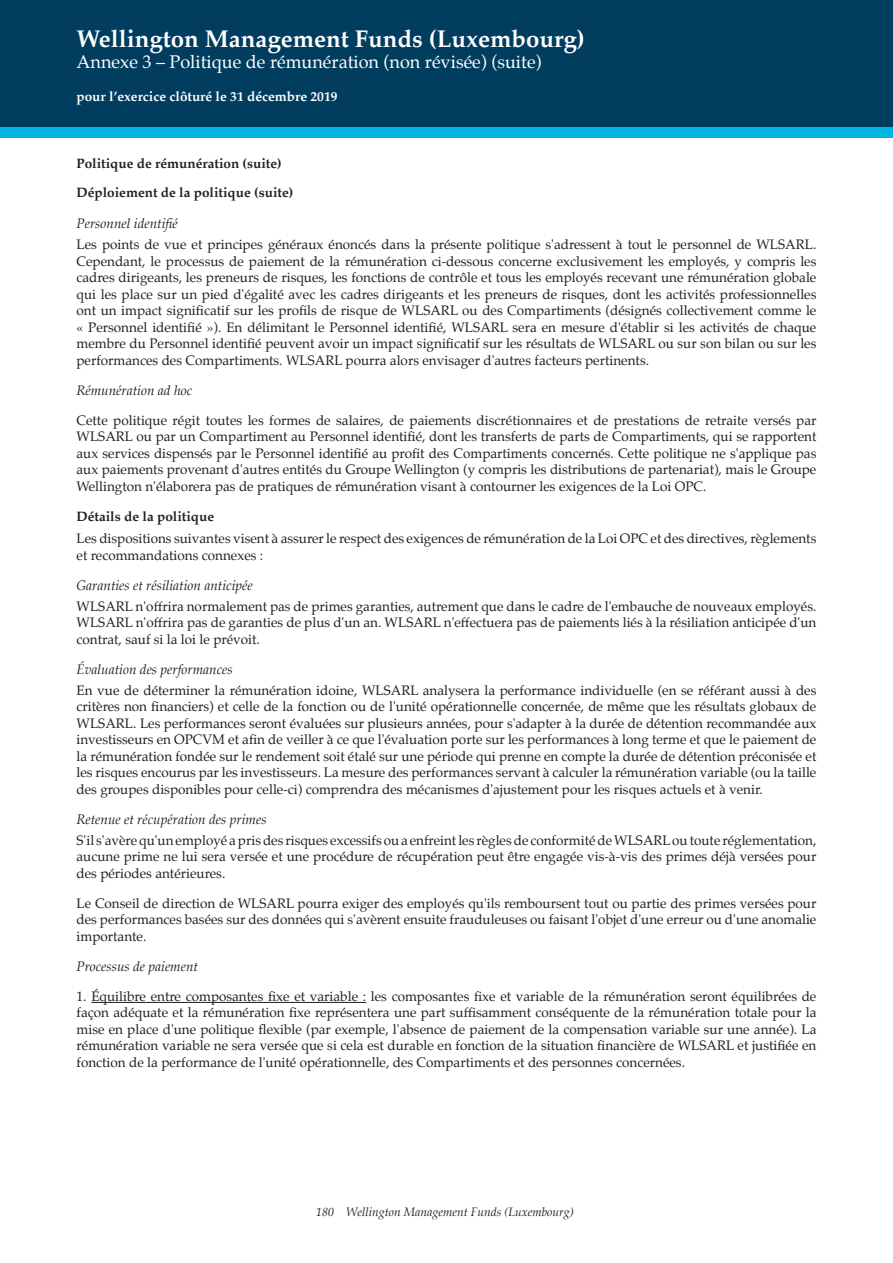
<style>
.page{position:relative;width:893px;height:1263px;background:#fff}
.page>*{position:absolute;margin:0;border:0;box-sizing:border-box;transform-origin:0 0}
.t1{font:700 24px "Palatino";color:#fff}
.t2{font:18px "Palatino";color:#fff}
.t3{font:13.5px/16.5px "Palatino";color:#231f20;text-align:justify}
.t4{font:italic 13.5px "Palatino";color:#231f20}
.t5{font:700 13.5px/28.5px "Palatino";color:#231f20}
.t6{font:700 13.5px "Palatino";color:#fff}
.t7{font:italic 12px "Palatino";color:#231f20}
</style>
<div class="page">
<div style="left:0;top:0;width:893px;height:128px;background:#003d5f"></div>
<div style="left:0;top:128px;width:893px;height:10px;background:#00b5e3"></div>
<hr style="left:91px;top:1002px;width:275px;height:1px;background:#231f20">
<h1 class="t1" style="left:77px;top:18px;width:510px">Wellington Management Funds (Luxembourg)</h1>
<h2 class="t2" style="left:77px;top:47px;width:467px">Annexe 3 – Politique de rémunération (non révisée) (suite)</h2>
<p class="t6" style="left:77px;top:85px;width:262px">pour l’exercice clôturé le 31 décembre 2019</p>
<p class="t5" style="left:77px;top:149px;width:218px">Politique de rémunération (suite)<br>Déploiement de la politique (suite)</p>
<p class="t4" style="left:77px;top:212px;width:103px">Personnel identifié</p>
<p class="t3" style="left:77px;top:237px;width:741px">Les points de vue et principes généraux énoncés dans la présente politique s'adressent à tout le personnel de WLSARL.<br>Cependant, le processus de paiement de la rémunération ci-dessous concerne exclusivement les employés, y compris les cadres dirigeants, les preneurs de risques, les fonctions de contrôle et tous les employés recevant une rémunération globale qui les place sur un pied d'égalité avec les cadres dirigeants et les preneurs de risques, dont les activités professionnelles ont un impact significatif sur les profils de risque de WLSARL ou des Compartiments (désignés collectivement comme le « Personnel identifié »). En délimitant le Personnel identifié, WLSARL sera en mesure d'établir si les activités de chaque membre du Personnel identifié peuvent avoir un impact significatif sur les résultats de WLSARL ou sur son bilan ou sur les performances des Compartiments. WLSARL pourra alors envisager d'autres facteurs pertinents.</p>
<p class="t4" style="left:77px;top:379px;width:117px">Rémunération ad hoc</p>
<p class="t3" style="left:77px;top:412px;width:741px">Cette politique régit toutes les formes de salaires, de paiements discrétionnaires et de prestations de retraite versés par WLSARL ou par un Compartiment au Personnel identifié, dont les transferts de parts de Compartiments, qui se rapportent aux services dispensés par le Personnel identifié au profit des Compartiments concernés. Cette politique ne s'applique pas aux paiements provenant d'autres entités du Groupe Wellington (y compris les distributions de partenariat), mais le Groupe Wellington n'élaborera pas de pratiques de rémunération visant à contourner les exigences de la Loi OPC.</p>
<p class="t5" style="left:77px;top:502px;width:139px">Détails de la politique</p>
<p class="t3" style="left:77px;top:530px;width:741px">Les dispositions suivantes visent à assurer le respect des exigences de rémunération de la Loi OPC et des directives, règlements et recommandations connexes :</p>
<p class="t4" style="left:77px;top:574px;width:178px">Garanties et résiliation anticipée</p>
<p class="t3" style="left:77px;top:598px;width:741px">WLSARL n'offrira normalement pas de primes garanties, autrement que dans le cadre de l'embauche de nouveaux employés.<br>WLSARL n'offrira pas de garanties de plus d'un an. WLSARL n'effectuera pas de paiements liés à la résiliation anticipée d'un contrat, sauf si la loi le prévoit.</p>
<p class="t4" style="left:77px;top:658px;width:158px">Évaluation des performances</p>
<p class="t3" style="left:77px;top:682px;width:741px">En vue de déterminer la rémunération idoine, WLSARL analysera la performance individuelle (en se référant aussi à des critères non financiers) et celle de la fonction ou de l'unité opérationnelle concernée, de même que les résultats globaux de WLSARL. Les performances seront évaluées sur plusieurs années, pour s'adapter à la durée de détention recommandée aux investisseurs en OPCVM et afin de veiller à ce que l'évaluation porte sur les performances à long terme et que le paiement de la rémunération fondée sur le rendement soit étalé sur une période qui prenne en compte la durée de détention préconisée et les risques encourus par les investisseurs. La mesure des performances servant à calculer la rémunération variable (ou la taille des groupes disponibles pour celle-ci) comprendra des mécanismes d'ajustement pour les risques actuels et à venir.</p>
<p class="t4" style="left:77px;top:808px;width:192px">Retenue et récupération des primes</p>
<p class="t3" style="left:77px;top:832px;width:741px">S'il s'avère qu'un employé a pris des risques excessifs ou a enfreint les règles de conformité de WLSARL ou toute réglementation, aucune prime ne lui sera versée et une procédure de récupération peut être engagée vis-à-vis des primes déjà versées pour des périodes antérieures.</p>
<p class="t3" style="left:77px;top:895px;width:741px">Le Conseil de direction de WLSARL pourra exiger des employés qu'ils remboursent tout ou partie des primes versées pour des performances basées sur des données qui s'avèrent ensuite frauduleuses ou faisant l'objet d'une erreur ou d'une anomalie importante.</p>
<p class="t4" style="left:77px;top:955px;width:123px">Processus de paiement</p>
<p class="t3" style="left:77px;top:988px;width:741px">1. Équilibre entre composantes fixe et variable : les composantes fixe et variable de la rémunération seront équilibrées de façon adéquate et la rémunération fixe représentera une part suffisamment conséquente de la rémunération totale pour la mise en place d'une politique flexible (par exemple, l'absence de paiement de la compensation variable sur une année). La rémunération variable ne sera versée que si cela est durable en fonction de la situation financière de WLSARL et justifiée en fonction de la performance de l'unité opérationnelle, des Compartiments et des personnes concernées.</p>
<p class="t7" style="left:316px;top:1201px;width:259px">180 Wellington Management Funds (Luxembourg)</p>
</div>
